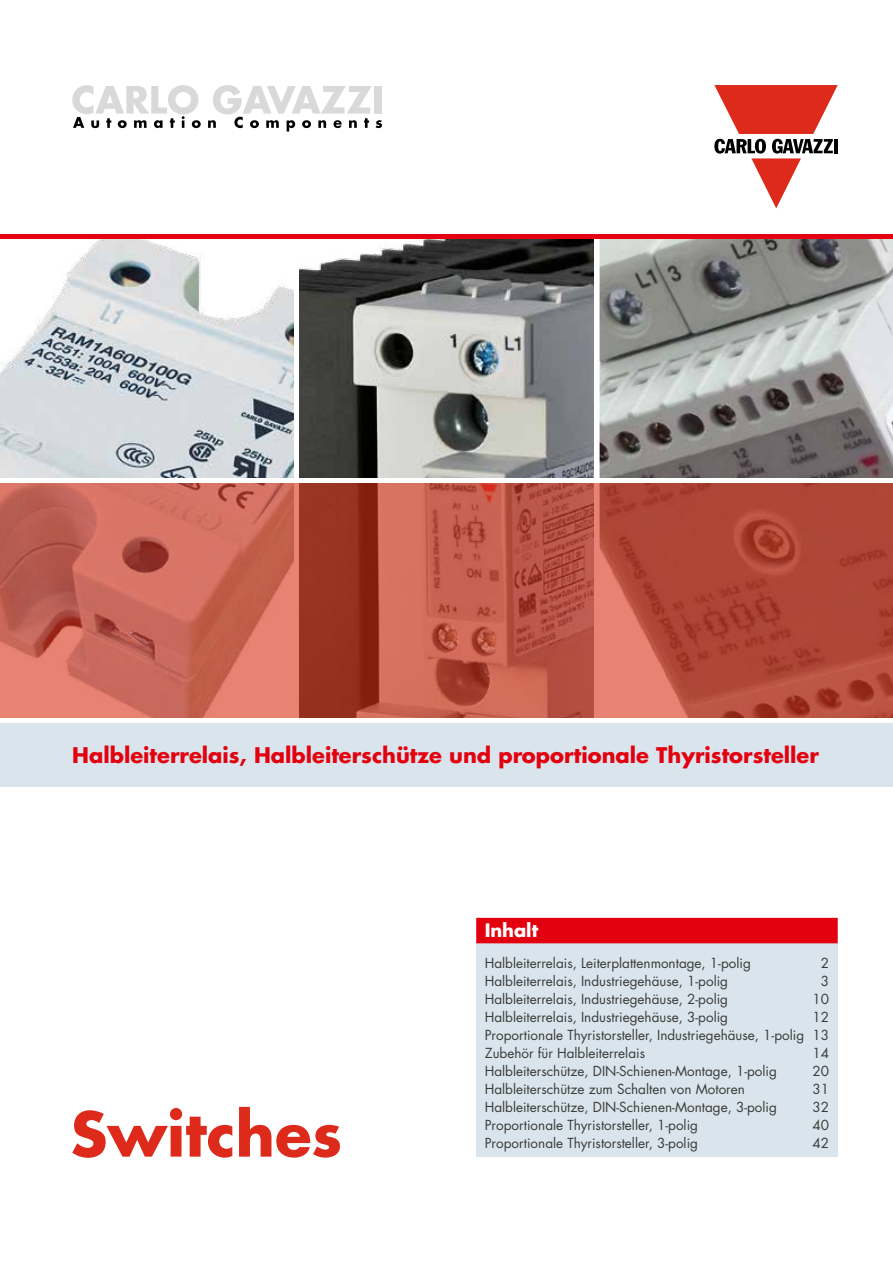
<style>
.page{position:relative;width:893px;height:1263px;background:#fff}
.page>*{position:absolute;margin:0;border:0;box-sizing:border-box;transform-origin:0 0}
.t1{font:700 21px "Futura Std";color:#e3000f}
.t2{font:700 18px "Futura Std";letter-spacing:-.005em;color:#fff}
.t3{font:13.5px/18px "Futura Std";color:#3b3b3a;text-align:justify}
</style>
<div class="page">
<svg style="left:714px;top:85px;width:124px;height:123px"></svg>
<hr style="left:834px;top:139px;width:4px;height:14px;background:#000">
<svg style="left:72px;top:85px;width:129px;height:43px"></svg>
<svg style="left:208px;top:85px;width:174px;height:47px"></svg>
<img style="left:0;top:238px;width:293px;height:240px">
<img style="left:300px;top:238px;width:293px;height:240px">
<img style="left:600px;top:238px;width:293px;height:240px">
<svg style="left:0;top:483px;width:893px;height:235px"></svg>
<hr style="left:0;top:234px;width:893px;height:4px;background:#e3000f">
<div style="left:0;top:723px;width:893px;height:64px;background:#d9e4ec"></div>
<div style="left:476px;top:922px;width:362px;height:235px;background:#d9e4ec"></div>
<div style="left:476px;top:918px;width:362px;height:25px;background:#e3000f"></div>
<svg style="left:72px;top:1108px;width:160px;height:50px"></svg>
<svg style="left:239px;top:1107px;width:101px;height:51px"></svg>
<h1 class="t1" style="left:72px;top:742px;width:748px">Halbleiterrelais, Halbleiterschütze und proportionale Thyristorsteller</h1>
<h2 class="t2" style="left:485px;top:919px;width:55px">Inhalt</h2>
<p class="t3" style="left:485px;top:954px;width:268px">Halbleiterrelais, Leiterplattenmontage, 1-polig</p>
<p class="t3" style="left:821px;top:954px;width:10px">2</p>
<p class="t3" style="left:485px;top:972px;width:245px">Halbleiterrelais, Industriegehäuse, 1-polig</p>
<p class="t3" style="left:821px;top:972px;width:10px">3</p>
<p class="t3" style="left:485px;top:990px;width:245px">Halbleiterrelais, Industriegehäuse, 2-polig</p>
<p class="t3" style="left:813px;top:990px;width:18px">10</p>
<p class="t3" style="left:485px;top:1008px;width:245px">Halbleiterrelais, Industriegehäuse, 3-polig</p>
<p class="t3" style="left:485px;top:1008px;width:346px;text-indent:328px">12<br>Proportionale Thyristorsteller, Industriegehäuse, 1-polig 13<br>Zubehör für Halbleiterrelais</p>
<p class="t3" style="left:813px;top:1044px;width:18px">14</p>
<p class="t3" style="left:485px;top:1062px;width:294px">Halbleiterschütze, DIN-Schienen-Montage, 1-polig</p>
<p class="t3" style="left:813px;top:1062px;width:18px">20</p>
<p class="t3" style="left:485px;top:1080px;width:262px">Halbleiterschütze zum Schalten von Motoren</p>
<p class="t3" style="left:813px;top:1080px;width:18px">31</p>
<p class="t3" style="left:485px;top:1098px;width:294px">Halbleiterschütze, DIN-Schienen-Montage, 3-polig</p>
<p class="t3" style="left:813px;top:1098px;width:18px">32</p>
<p class="t3" style="left:485px;top:1116px;width:215px">Proportionale Thyristorsteller, 1-polig</p>
<p class="t3" style="left:813px;top:1116px;width:18px">40</p>
<p class="t3" style="left:485px;top:1134px;width:215px">Proportionale Thyristorsteller, 3-polig</p>
<p class="t3" style="left:813px;top:1134px;width:18px">42</p>
</div>
